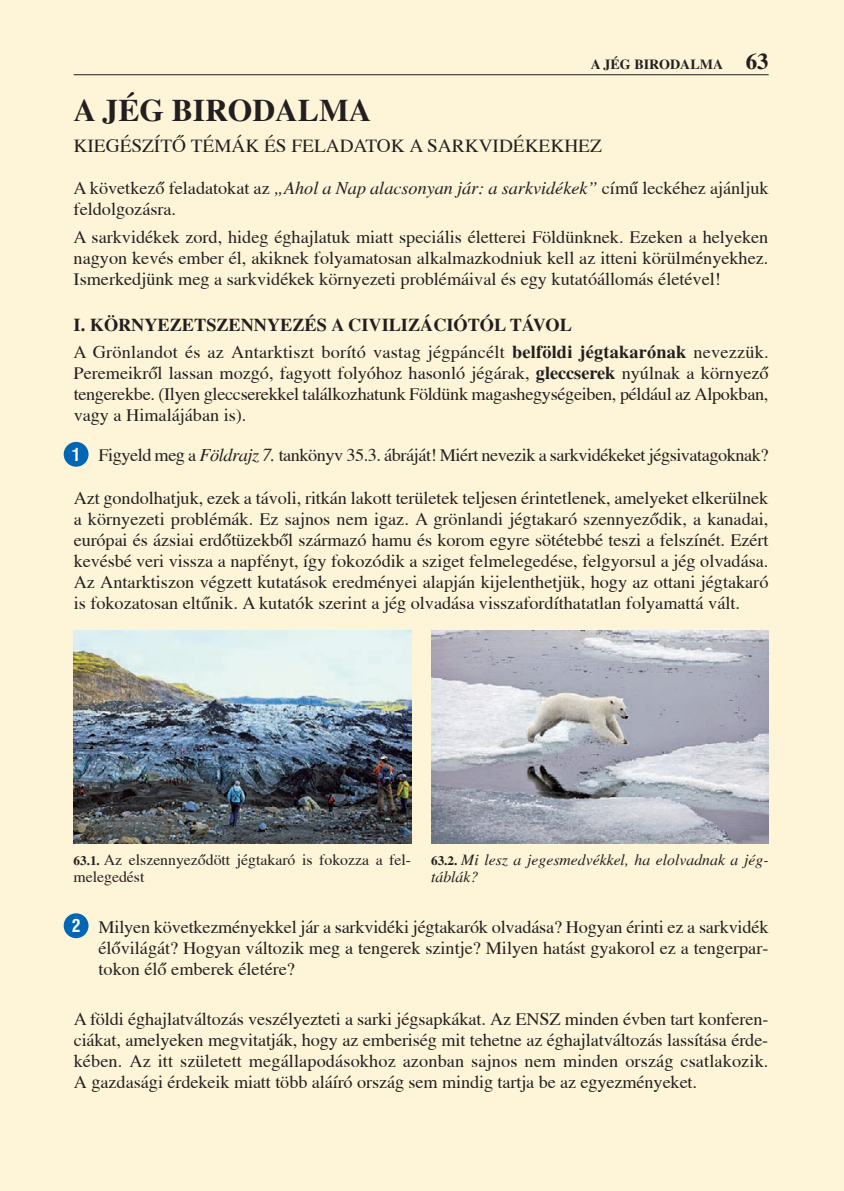
<style>
.page{position:relative;width:844px;height:1191px;background:#fff}
.page>*{position:absolute;margin:0;border:0;box-sizing:border-box;transform-origin:0 0}
.t1{font:700 31.5px "Toronto";color:#231f20}
.t2{font:19.25px "Toronto";color:#231f20}
.t3{font:18.2px/21px "Toronto";color:#231f20;text-align:justify}
.t4{font:700 18.2px/27.5px "Toronto";color:#231f20}
.t5{font:18.2px "Toronto";letter-spacing:-.025em;color:#231f20}
.t6{font:17.5px "Swiss 721 Condensed HU,Bold";color:#fff}
.t7{font:15.75px/17.5px "Toronto";color:#231f20}
.t8{font:italic 15.75px/17.5px "Toronto";color:#231f20}
.t9{font:700 14px "Toronto";color:#231f20}
.s1{font-size:22.75px}
.s2{font-style:italic}
.s3{font-weight:400}
.s4{font-weight:700}
.s5{font-weight:700;font-size:13.12px}
.s6{font-weight:700;font-style:normal;font-size:13.12px}
</style>
<div class="page">
<div style="left:0;top:0;width:843px;height:1191px;background:#fef4d8"></div>
<hr style="left:74px;top:74px;width:694px;height:1px;background:#231f20">
<img style="left:74px;top:630px;width:337px;height:214px">
<img style="left:431px;top:630px;width:337px;height:214px">
<div style="left:64px;top:442px;width:24px;height:25px;background:#0166b3;border-radius:50%"></div>
<div style="left:64px;top:913px;width:24px;height:25px;background:#0166b3;border-radius:50%"></div>
<p class="t9" style="left:590px;top:59px;width:179px">A JÉG BIRODALMA <span class="s1">63</span></p>
<h1 class="t1" style="left:74px;top:99px;width:299px">A JÉG BIRODALMA</h1>
<p class="t2" style="left:74px;top:139px;width:529px">KIEGÉSZÍTÕ TÉMÁK ÉS FELADATOK A SARKVIDÉKEKHEZ</p>
<p class="t3" style="left:74px;top:180px;width:696px">A következõ feladatokat az <span class="s2">„Ahol a Nap alacsonyan jár: a sarkvidékek”</span> címû leckéhez ajánljuk feldolgozásra.</p>
<p class="t3" style="left:74px;top:228px;width:696px">A sarkvidékek zord, hideg éghajlatuk miatt speciális életterei Földünknek. Ezeken a helyeken nagyon kevés ember él, akiknek folyamatosan alkalmazkodniuk kell az itteni körülményekhez.<br>Ismerkedjünk meg a sarkvidékek környezeti problémáival és egy kutatóállomás életével!</p>
<p class="t4" style="left:74px;top:313px;width:696px">I. KÖRNYEZETSZENNYEZÉS A CIVILIZÁCIÓTÓL TÁVOL<br><span class="s3">A Grönlandot és az Antarktiszt borító vastag jégpáncélt</span> belföldi jégtakarónak <span class="s3">nevezzük.</span></p>
<p class="t3" style="left:74px;top:364px;width:696px">Peremeikrõl lassan mozgó, fagyott folyóhoz hasonló jégárak, <span class="s4">gleccserek</span> nyúlnak a környezõ tengerekbe. (Ilyen gleccserekkel találkozhatunk Földünk magashegységeiben, például az Alpokban, vagy a Himalájában is).</p>
<p class="t5" style="left:98px;top:449px;width:671px">Figyeld meg a <span class="s2">Földrajz 7.</span> tankönyv 35.3. ábráját! Miért nevezik a sarkvidékeket jégsivatagoknak?</p>
<p class="t6" style="left:72px;top:447px;width:10px">1</p>
<p class="t3" style="left:74px;top:489px;width:696px">Azt gondolhatjuk, ezek a távoli, ritkán lakott területek teljesen érintetlenek, amelyeket elkerülnek a környezeti problémák. Ez sajnos nem igaz. A grönlandi jégtakaró szennyezõdik, a kanadai, európai és ázsiai erdõtüzekbõl származó hamu és korom egyre sötétebbé teszi a felszínét. Ezért kevésbé veri vissza a napfényt, így fokozódik a sziget felmelegedése, felgyorsul a jég olvadása.<br>Az Antarktiszon végzett kutatások eredményei alapján kijelenthetjük, hogy az ottani jégtakaró is fokozatosan eltûnik. A kutatók szerint a jég olvadása visszafordíthatatlan folyamattá vált.</p>
<p class="t7" style="left:74px;top:852px;width:339px"><span class="s5">63.1.</span> Az elszennyezõdött jégtakaró is fokozza a fel&shy;melegedést</p>
<p class="t8" style="left:431px;top:852px;width:339px"><span class="s6">63.2.</span> Mi lesz a jegesmedvékkel, ha elolvadnak a jég&shy;táblák?</p>
<p class="t6" style="left:72px;top:919px;width:10px">2</p>
<p class="t3" style="left:98px;top:918px;width:671px">Milyen következményekkel jár a sarkvidéki jégtakarók olvadása? Hogyan érinti ez a sarkvidék élõvilágát? Hogyan változik meg a tengerek szintje? Milyen hatást gyakorol ez a tengerpar&shy;tokon élõ emberek életére?</p>
<p class="t3" style="left:74px;top:1010px;width:696px">A földi éghajlatváltozás veszélyezteti a sarki jégsapkákat. Az ENSZ minden évben tart konferen&shy;ciákat, amelyeken megvitatják, hogy az emberiség mit tehetne az éghajlatváltozás lassítása érde&shy;kében. Az itt született megállapodásokhoz azonban sajnos nem minden ország csatlakozik.<br>A gazdasági érdekeik miatt több aláíró ország sem mindig tartja be az egyezményeket.</p>
</div>
